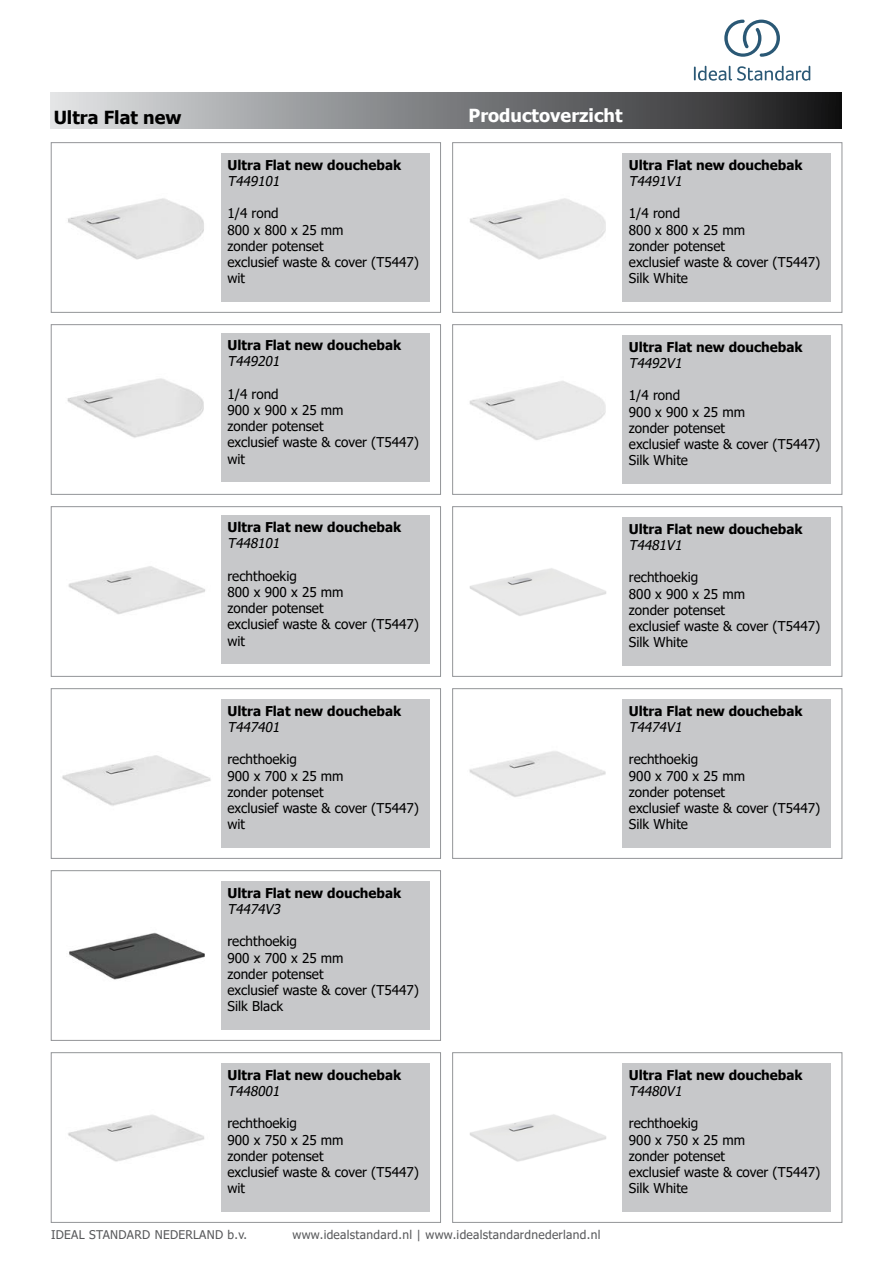
<style>
.page{position:relative;width:893px;height:1263px;background:#fff}
.page>*{position:absolute;margin:0;border:0;box-sizing:border-box;transform-origin:0 0}
.t1{font:700 18px "Tahoma";color:#fff}
.t2{font:700 18px "Tahoma";color:#000}
.t3{font:13.5px/16.2px "Tahoma";color:#000}
.t4{font:700 13.5px "Tahoma";color:#000}
.t5{font:italic 13.5px "Tahoma";color:#000}
.t6{font:12px "Tahoma";letter-spacing:.025em;color:#58595b}
</style>
<div class="page">
<div style="left:51px;top:92px;width:791px;height:37px;background:linear-gradient(to right,#dee1e3,#1a1a1b)"></div>
<div style="left:51px;top:142px;width:390px;height:171px;border:1px solid #939598"></div>
<img style="left:68px;top:198px;width:136px;height:62px">
<div style="left:221px;top:153px;width:209px;height:149px;background:#c7c8ca"></div>
<div style="left:51px;top:324px;width:390px;height:171px;border:1px solid #939598"></div>
<img style="left:67px;top:378px;width:137px;height:60px">
<div style="left:221px;top:333px;width:209px;height:149px;background:#c7c8ca"></div>
<div style="left:452px;top:142px;width:390px;height:171px;border:1px solid #939598"></div>
<img style="left:470px;top:198px;width:136px;height:62px">
<div style="left:622px;top:153px;width:209px;height:149px;background:#c7c8ca"></div>
<div style="left:452px;top:324px;width:390px;height:171px;border:1px solid #939598"></div>
<img style="left:469px;top:381px;width:137px;height:59px">
<div style="left:622px;top:335px;width:209px;height:149px;background:#c7c8ca"></div>
<div style="left:51px;top:506px;width:390px;height:170px;border:1px solid #939598"></div>
<div style="left:51px;top:688px;width:390px;height:170px;border:1px solid #939598"></div>
<img style="left:62px;top:755px;width:149px;height:51px">
<div style="left:221px;top:699px;width:209px;height:149px;background:#c7c8ca"></div>
<img style="left:68px;top:566px;width:137px;height:48px">
<div style="left:221px;top:515px;width:209px;height:149px;background:#c7c8ca"></div>
<div style="left:452px;top:688px;width:390px;height:170px;border:1px solid #939598"></div>
<img style="left:469px;top:751px;width:137px;height:46px">
<div style="left:622px;top:699px;width:209px;height:149px;background:#c7c8ca"></div>
<div style="left:452px;top:506px;width:390px;height:170px;border:1px solid #939598"></div>
<img style="left:469px;top:568px;width:137px;height:48px">
<div style="left:622px;top:517px;width:209px;height:149px;background:#c7c8ca"></div>
<div style="left:51px;top:870px;width:390px;height:170px;border:1px solid #939598"></div>
<img style="left:69px;top:932px;width:136px;height:48px">
<div style="left:221px;top:881px;width:209px;height:149px;background:#c7c8ca"></div>
<div style="left:51px;top:1052px;width:390px;height:170px;border:1px solid #939598"></div>
<img style="left:68px;top:1114px;width:137px;height:48px">
<div style="left:221px;top:1063px;width:209px;height:149px;background:#c7c8ca"></div>
<div style="left:452px;top:1052px;width:390px;height:170px;border:1px solid #939598"></div>
<img style="left:470px;top:1114px;width:136px;height:48px">
<div style="left:622px;top:1063px;width:209px;height:149px;background:#c7c8ca"></div>
<svg style="left:694px;top:66px;width:116px;height:15px"></svg>
<svg style="left:724px;top:20px;width:56px;height:37px"></svg>
<h1 class="t2" style="left:54px;top:105px;width:129px">Ultra Flat new</h1>
<p class="t4" style="left:227px;top:155px;width:175px">Ultra Flat new douchebak</p>
<p class="t5" style="left:227px;top:172px;width:57px">T449101</p>
<p class="t3" style="left:227px;top:206px;width:193px">1/4 rond<br>800 x 800 x 25 mm<br>zonder potenset<br>exclusief waste &amp; cover (T5447) wit</p>
<p class="t4" style="left:227px;top:336px;width:175px">Ultra Flat new douchebak</p>
<p class="t5" style="left:227px;top:352px;width:57px">T449201</p>
<p class="t3" style="left:227px;top:386px;width:193px">1/4 rond<br>900 x 900 x 25 mm<br>zonder potenset<br>exclusief waste &amp; cover (T5447) wit</p>
<p class="t4" style="left:227px;top:518px;width:175px">Ultra Flat new douchebak</p>
<p class="t5" style="left:227px;top:534px;width:57px">T448101</p>
<p class="t3" style="left:227px;top:568px;width:193px">rechthoekig<br>800 x 900 x 25 mm<br>zonder potenset<br>exclusief waste &amp; cover (T5447) wit</p>
<p class="t4" style="left:227px;top:701px;width:175px">Ultra Flat new douchebak</p>
<p class="t5" style="left:227px;top:718px;width:57px">T447401</p>
<p class="t3" style="left:227px;top:752px;width:193px">rechthoekig<br>900 x 700 x 25 mm<br>zonder potenset<br>exclusief waste &amp; cover (T5447) wit</p>
<p class="t4" style="left:227px;top:883px;width:175px">Ultra Flat new douchebak</p>
<p class="t5" style="left:227px;top:900px;width:58px">T4474V3</p>
<p class="t3" style="left:227px;top:934px;width:193px">rechthoekig<br>900 x 700 x 25 mm<br>zonder potenset<br>exclusief waste &amp; cover (T5447)<br>Silk Black</p>
<p class="t4" style="left:227px;top:1065px;width:175px">Ultra Flat new douchebak</p>
<p class="t5" style="left:227px;top:1082px;width:57px">T448001</p>
<p class="t3" style="left:227px;top:1116px;width:193px">rechthoekig<br>900 x 750 x 25 mm<br>zonder potenset<br>exclusief waste &amp; cover (T5447) wit</p>
<h1 class="t1" style="left:469px;top:103px;width:155px">Productoverzicht</h1>
<p class="t4" style="left:629px;top:155px;width:175px">Ultra Flat new douchebak</p>
<p class="t5" style="left:629px;top:172px;width:58px">T4491V1</p>
<p class="t3" style="left:629px;top:206px;width:193px">1/4 rond<br>800 x 800 x 25 mm<br>zonder potenset<br>exclusief waste &amp; cover (T5447)<br>Silk White</p>
<p class="t4" style="left:629px;top:337px;width:175px">Ultra Flat new douchebak</p>
<p class="t5" style="left:629px;top:354px;width:58px">T4492V1</p>
<p class="t3" style="left:629px;top:388px;width:193px">1/4 rond<br>900 x 900 x 25 mm<br>zonder potenset<br>exclusief waste &amp; cover (T5447)<br>Silk White</p>
<p class="t4" style="left:629px;top:519px;width:175px">Ultra Flat new douchebak</p>
<p class="t5" style="left:629px;top:536px;width:58px">T4481V1</p>
<p class="t3" style="left:629px;top:570px;width:193px">rechthoekig<br>800 x 900 x 25 mm<br>zonder potenset<br>exclusief waste &amp; cover (T5447)<br>Silk White</p>
<p class="t4" style="left:629px;top:701px;width:175px">Ultra Flat new douchebak</p>
<p class="t5" style="left:629px;top:718px;width:58px">T4474V1</p>
<p class="t3" style="left:629px;top:752px;width:193px">rechthoekig<br>900 x 700 x 25 mm<br>zonder potenset<br>exclusief waste &amp; cover (T5447)<br>Silk White</p>
<p class="t4" style="left:629px;top:1065px;width:175px">Ultra Flat new douchebak</p>
<p class="t5" style="left:629px;top:1082px;width:58px">T4480V1</p>
<p class="t3" style="left:629px;top:1116px;width:193px">rechthoekig<br>900 x 750 x 25 mm<br>zonder potenset<br>exclusief waste &amp; cover (T5447)<br>Silk White</p>
<p class="t6" style="left:51px;top:1227px;width:198px">IDEAL STANDARD NEDERLAND b.v.</p>
<p class="t6" style="left:292px;top:1227px;width:309px">www.idealstandard.nl | www.idealstandardnederland.nl</p>
</div>
